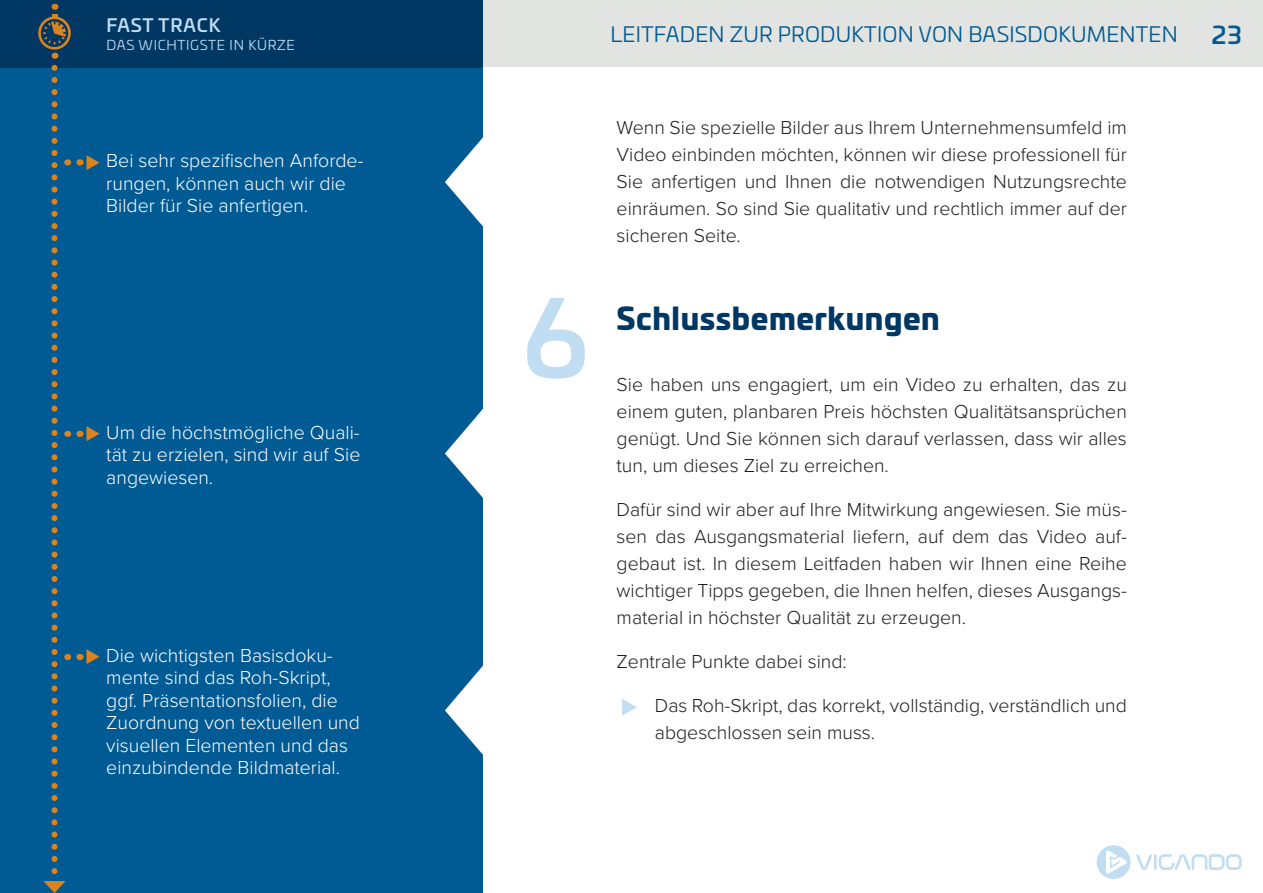
<style>
.page{position:relative;width:1263px;height:893px;background:#fff}
.page>*{position:absolute;margin:0;border:0;box-sizing:border-box;transform-origin:0 0}
.t1{font:500 105px "Univia Pro";color:#c1ddf2}
.t2{font:900 30px "Univia Pro";letter-spacing:.02em;color:#003863}
.t3{font:500 24px "Univia Pro";color:#005a93}
.t4{font:21px "Univia Pro";letter-spacing:.01em;color:#005a93}
.Paragraph{font:300 19.5px/27px "Proxima Nova";color:#1e1f1d;text-align:justify}
.t5{font:300 19.5px/22.5px "Proxima Nova";color:#fff}
.t6{font:500 18px "Univia Pro";letter-spacing:.05em;color:#c1ddf2}
.t7{font:13.5px "Univia Pro";letter-spacing:.05em;color:#c1ddf2}
</style>
<div class="page">
<div style="left:482px;top:0;width:781px;height:68px;background:#e2e4e2"></div>
<div style="left:0;top:0;width:482px;height:893px;background:#005a93"></div>
<div style="left:0;top:0;width:482px;height:68px;background:#003863"></div>
<div style="left:38px;top:17px;width:33px;height:33px;border:3px solid #dd831e;border-radius:50%"></div>
<svg style="left:42px;top:3px;width:25px;height:43px"></svg>
<svg style="left:1136px;top:854px;width:106px;height:16px"></svg>
<svg style="left:1097px;top:845px;width:33px;height:34px"></svg>
<svg style="left:445px;top:136px;width:38px;height:92px"></svg>
<svg style="left:445px;top:408px;width:38px;height:91px"></svg>
<svg style="left:43px;top:68px;width:38px;height:825px"></svg>
<svg style="left:445px;top:665px;width:38px;height:91px"></svg>
<p class="t6" style="left:106px;top:11px;width:116px">FAST TRACK</p>
<p class="t7" style="left:106px;top:35px;width:190px">DAS WICHTIGSTE IN KÜRZE</p>
<p class="t5" style="left:106px;top:148px;width:259px">Bei sehr spezifischen Anforde&shy;rungen, können auch wir die<br>Bilder für Sie anfertigen.</p>
<p class="t5" style="left:106px;top:420px;width:256px;text-align:justify">Um die höchstmögliche Quali&shy;tät zu erzielen, sind wir auf Sie angewiesen.</p>
<p class="t5" style="left:106px;top:643px;width:255px">Die wichtigsten Basisdoku&shy;mente sind das Roh-Skript, ggf. Präsentationsfolien, die<br>Zuordnung von textuellen und visuellen Elementen und das einzubindende Bildmaterial.</p>
<p class="t4" style="left:610px;top:19px;width:569px">LEITFADEN ZUR PRODUKTION VON BASISDOKUMENTEN</p>
<p class="t3" style="left:1212px;top:16px;width:31px">23</p>
<p class="Paragraph" style="left:617px;top:113px;width:512px">Wenn Sie spezielle Bilder aus Ihrem Unternehmensumfeld im Video einbinden möchten, können wir diese professionell für Sie anfertigen und Ihnen die notwendigen Nutzungsrechte einräumen. So sind Sie qualitativ und rechtlich immer auf der sicheren Seite.</p>
<p class="t1" style="left:523px;top:258px;width:66px">6</p>
<p class="t2" style="left:617px;top:294px;width:325px">Schlussbemerkungen</p>
<p class="Paragraph" style="left:617px;top:370px;width:512px">Sie haben uns engagiert, um ein Video zu erhalten, das zu einem guten, planbaren Preis höchsten Qualitätsansprüchen genügt. Und Sie können sich darauf verlassen, dass wir alles tun, um dieses Ziel zu erreichen.</p>
<p class="Paragraph" style="left:617px;top:495px;width:512px">Dafür sind wir aber auf Ihre Mitwirkung angewiesen. Sie müs&shy;sen das Ausgangsmaterial liefern, auf dem das Video auf&shy;gebaut ist. In diesem Leitfaden haben wir Ihnen eine Reihe wichtiger Tipps gegeben, die Ihnen helfen, dieses Ausgangs&shy;material in höchster Qualität zu erzeugen.</p>
<p class="Paragraph" style="left:617px;top:647px;width:232px">Zentrale Punkte dabei sind:</p>
<p class="Paragraph" style="left:655px;top:691px;width:474px">Das Roh-Skript, das korrekt, vollständig, verständlich und abgeschlossen sein muss.</p>
</div>
